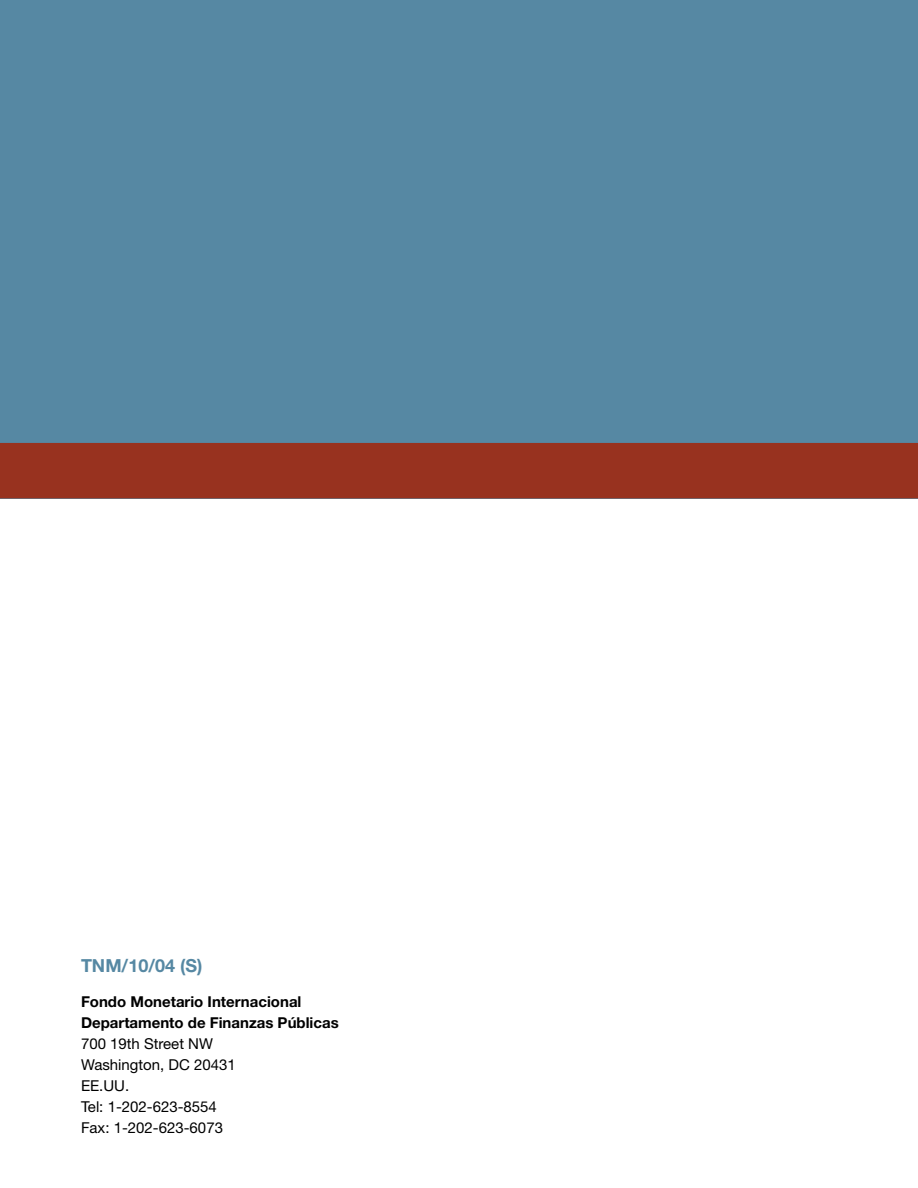
<style>
.page{position:relative;width:918px;height:1188px;background:#fff}
.page>*{position:absolute;margin:0;border:0;box-sizing:border-box;transform-origin:0 0}
.t1{font:700 18px "Helvetica Neue LT Std";color:#5688a3}
.t2{font:15px/21px "Helvetica Neue LT Std";color:#000}
.t3{font:700 15px/21px "Helvetica Neue LT Std";color:#000}
</style>
<div class="page">
<div style="left:0;top:0;width:918px;height:499px;background:#5688a3"></div>
<div style="left:0;top:443px;width:918px;height:55px;background:#98321f"></div>
<p class="t1" style="left:81px;top:955px;width:123px">TNM/10/04 (S)</p>
<p class="t3" style="left:81px;top:991px;width:259px">Fondo Monetario Internacional<br>Departamento de Finanzas Públicas</p>
<p class="t2" style="left:81px;top:1033px;width:156px">700 19th Street NW<br>Washington, DC 20431<br>EE.UU.<br>Tel: 1-202-623-8554<br>Fax: 1-202-623-6073</p>
</div>
